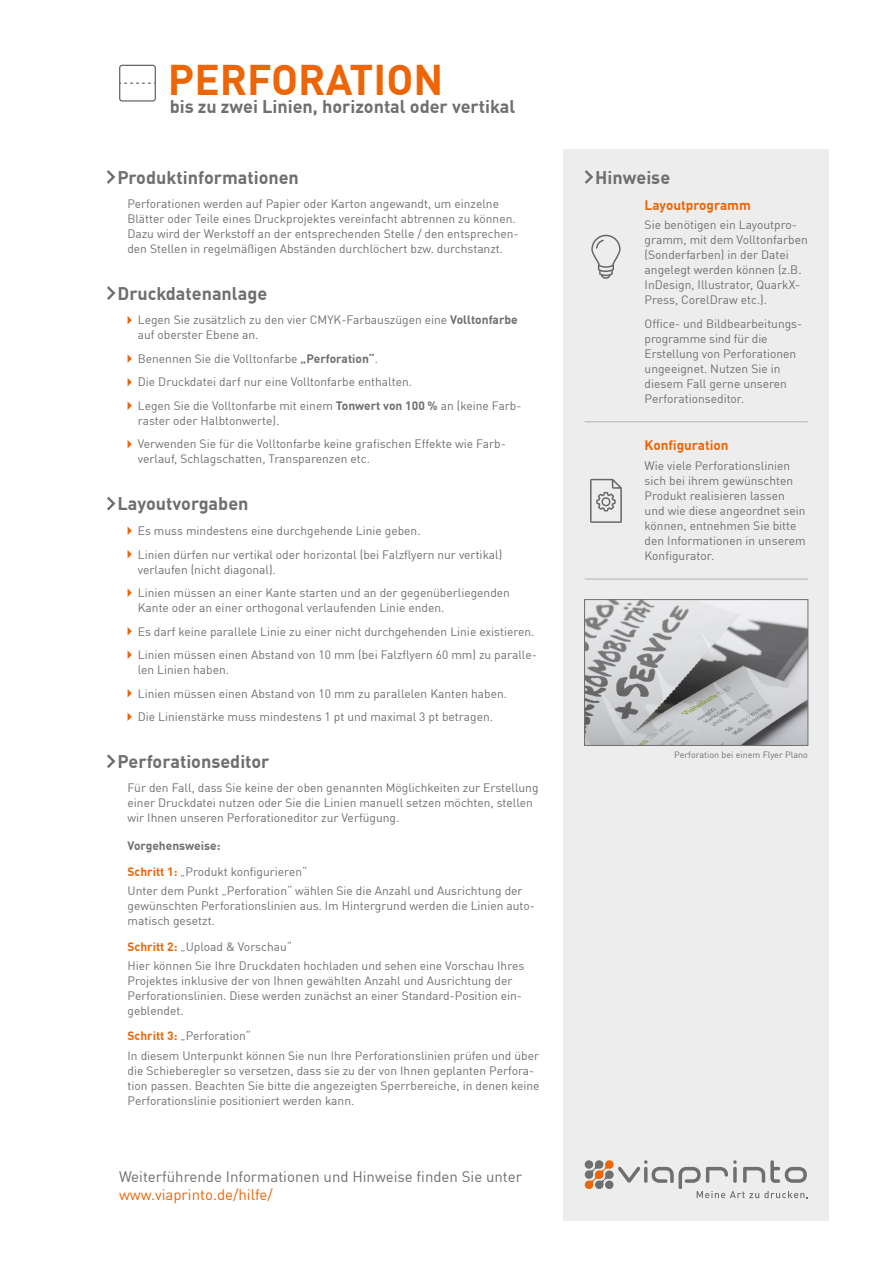
<style>
.page{position:relative;width:893px;height:1263px;background:#fff}
.page>*{position:absolute;margin:0;border:0;box-sizing:border-box;transform-origin:0 0}
.t1{font:700 42px "DIN Offc Pro";color:#ec6608}
.t2{font:700 18px "DIN Offc Pro";color:#706f6f}
.t3{font:15px "DIN Offc Pro";color:#706f6f}
.t4{font:15px "DIN Offc Pro";color:#ec6608}
.t5{font:700 13.5px "DIN Offc Pro";color:#ec6608}
.t6{font:12px/15px "DIN Offc Pro";color:#706f6f}
.t7{font:9px "DIN Offc Pro";color:#706f6f}
.s1{font-weight:700}
.s2{font-weight:700;color:#ec6608}
</style>
<div class="page">
<div style="left:563px;top:149px;width:266px;height:1071px;background:#ededed"></div>
<svg style="left:585px;top:1160px;width:223px;height:38px"></svg>
<svg style="left:585px;top:170px;width:8px;height:14px"></svg>
<svg style="left:107px;top:170px;width:8px;height:14px"></svg>
<svg style="left:107px;top:286px;width:8px;height:14px"></svg>
<svg style="left:128px;top:316px;width:4px;height:8px"></svg>
<svg style="left:128px;top:355px;width:4px;height:8px"></svg>
<svg style="left:128px;top:378px;width:4px;height:8px"></svg>
<svg style="left:128px;top:402px;width:4px;height:8px"></svg>
<svg style="left:128px;top:440px;width:4px;height:8px"></svg>
<hr style="left:585px;top:421px;width:223px;height:1px;background:#c6c6c6">
<hr style="left:585px;top:578px;width:223px;height:2px;background:#c6c6c6">
<svg style="left:128px;top:527px;width:4px;height:8px"></svg>
<svg style="left:128px;top:550px;width:4px;height:8px"></svg>
<svg style="left:128px;top:589px;width:4px;height:8px"></svg>
<svg style="left:128px;top:627px;width:4px;height:8px"></svg>
<svg style="left:128px;top:651px;width:4px;height:8px"></svg>
<svg style="left:128px;top:689px;width:4px;height:8px"></svg>
<svg style="left:128px;top:713px;width:4px;height:8px"></svg>
<svg style="left:107px;top:497px;width:8px;height:13px"></svg>
<svg style="left:590px;top:479px;width:32px;height:44px"></svg>
<svg style="left:591px;top:235px;width:30px;height:44px"></svg>
<svg style="left:107px;top:754px;width:8px;height:14px"></svg>
<img style="left:586px;top:601px;width:220px;height:143px">
<div style="left:584px;top:599px;width:224px;height:147px;border:1px solid #706f6f"></div>
<svg style="left:119px;top:65px;width:37px;height:37px"></svg>
<h1 class="t1" style="left:168px;top:44px;width:277px">PERFORATION</h1>
<h2 class="t2" style="left:170px;top:91px;width:347px">bis zu zwei Linien, horizontal oder vertikal</h2>
<h2 class="t2" style="left:117px;top:162px;width:183px">Produktinformationen</h2>
<p class="t6" style="left:127px;top:195px;width:393px">Perforationen werden auf Papier oder Karton angewandt, um einzelne Blätter oder Teile eines Druckprojektes vereinfacht abtrennen zu können.<br>Dazu wird der Werkstoff an der entsprechenden Stelle / den entsprechen&shy;den Stellen in regelmäßigen Abständen durchlöchert bzw. durchstanzt.</p>
<h2 class="t2" style="left:118px;top:278px;width:151px">Druckdatenanlage</h2>
<p class="t6" style="left:138px;top:311px;width:381px">Legen Sie zusätzlich zu den vier CMYK-Farbauszügen eine <span class="s1">Volltonfarbe </span>auf oberster Ebene an.</p>
<p class="t6" style="left:138px;top:346px;width:385px;line-height:23.5px">Benennen Sie die Volltonfarbe <span class="s1">„Perforation“</span>.<br>Die Druckdatei darf nur eine Volltonfarbe enthalten.<br>Legen Sie die Volltonfarbe mit einem <span class="s1">Tonwert von 100 %</span> an (keine Farb-</p>
<p class="t6" style="left:138px;top:408px;width:369px;line-height:23.5px">raster oder Halbtonwerte).<br>Verwenden Sie für die Volltonfarbe keine grafischen Effekte wie Farb-</p>
<p class="t6" style="left:138px;top:450px;width:234px">verlauf, Schlagschatten, Transparenzen etc.</p>
<h2 class="t2" style="left:118px;top:489px;width:132px">Layoutvorgaben</h2>
<p class="t6" style="left:138px;top:518px;width:366px;line-height:23.5px">Es muss mindestens eine durchgehende Linie geben.<br>Linien dürfen nur vertikal oder horizontal (bei Falzflyern nur vertikal)</p>
<p class="t6" style="left:138px;top:556px;width:374px;line-height:23.5px">verlaufen (nicht diagonal).<br>Linien müssen an einer Kante starten und an der gegenüberliegenden</p>
<p class="t6" style="left:138px;top:595px;width:400px;line-height:23.5px">Kante oder an einer orthogonal verlaufenden Linie enden.<br>Es darf keine parallele Linie zu einer nicht durchgehenden Linie existieren.<br>Linien müssen einen Abstand von 10 mm (bei Falzflyern 60 mm) zu paralle-</p>
<p class="t6" style="left:138px;top:657px;width:371px;line-height:23.5px">len Linien haben.<br>Linien müssen einen Abstand von 10 mm zu parallelen Kanten haben.<br>Die Linienstärke muss mindestens 1 pt und maximal 3 pt betragen.</p>
<h2 class="t2" style="left:118px;top:747px;width:153px">Perforationseditor</h2>
<p class="t6" style="left:128px;top:779px;width:412px">Für den Fall, dass Sie keine der oben genannten Möglichkeiten zur Erstellung einer Druckdatei nutzen oder Sie die Linien manuell setzen möchten, stellen wir Ihnen unseren Perforationeditor zur Verfügung.</p>
<p class="t6" style="left:128px;top:832px;width:181px;line-height:25.7px"><span class="s1">Vorgehensweise:<br></span><span class="s2">Schritt 1:</span> „Produkt konfigurieren“</p>
<p class="t6" style="left:128px;top:882px;width:409px">Unter dem Punkt „Perforation“ wählen Sie die Anzahl und Ausrichtung der gewünschten Perforationslinien aus. Im Hintergrund werden die Linien auto&shy;matisch gesetzt.</p>
<p class="t6" style="left:128px;top:935px;width:398px;line-height:19.2px"><span class="s2">Schritt 2:</span> „Upload &amp; Vorschau“<br>Hier können Sie Ihre Druckdaten hochladen und sehen eine Vorschau Ihres</p>
<p class="t6" style="left:128px;top:972px;width:396px">Projektes inklusive der von Ihnen gewählten Anzahl und Ausrichtung der<br>Perforationslinien. Diese werden zunächst an einer Standard-Position ein&shy;geblendet.</p>
<p class="t6" style="left:128px;top:1025px;width:413px;line-height:19.2px"><span class="s2">Schritt 3:</span> „Perforation“<br>In diesem Unterpunkt können Sie nun Ihre Perforationslinien prüfen und über</p>
<p class="t6" style="left:128px;top:1062px;width:414px">die Schieberegler so versetzen, dass sie zu der von Ihnen geplanten Perfora&shy;tion passen. Beachten Sie bitte die angezeigten Sperrbereiche, in denen keine<br>Perforationslinie positioniert werden kann.</p>
<p class="t3" style="left:119px;top:1164px;width:404px">Weiterführende Informationen und Hinweise finden Sie unter</p>
<p class="t4" style="left:119px;top:1182px;width:155px">www.viaprinto.de/hilfe/</p>
<h2 class="t2" style="left:595px;top:162px;width:76px">Hinweise</h2>
<p class="t5" style="left:645px;top:194px;width:108px">Layoutprogramm</p>
<p class="t6" style="left:645px;top:216px;width:165px">Sie benötigen ein Layoutpro&shy;gramm, mit dem Volltonfarben (Sonderfarben) in der Datei angelegt werden können (z.B.<br>InDesign, Illustrator, QuarkX-<br>Press, CorelDraw etc.).</p>
<p class="t6" style="left:645px;top:315px;width:159px">Office- und Bildbearbeitungs&shy;programme sind für die<br>Erstellung von Perforationen ungeeignet. Nutzen Sie in diesem Fall gerne unseren<br>Perforationseditor.</p>
<p class="t5" style="left:645px;top:434px;width:85px">Konfiguration</p>
<p class="t6" style="left:645px;top:457px;width:162px">Wie viele Perforationslinien sich bei ihrem gewünschten<br>Produkt realisieren lassen und wie diese angeordnet sein können, entnehmen Sie bitte den Informationen in unserem<br>Konfigurator.</p>
<p class="t7" style="left:674px;top:748px;width:135px">Perforation bei einem Flyer Plano</p>
</div>
